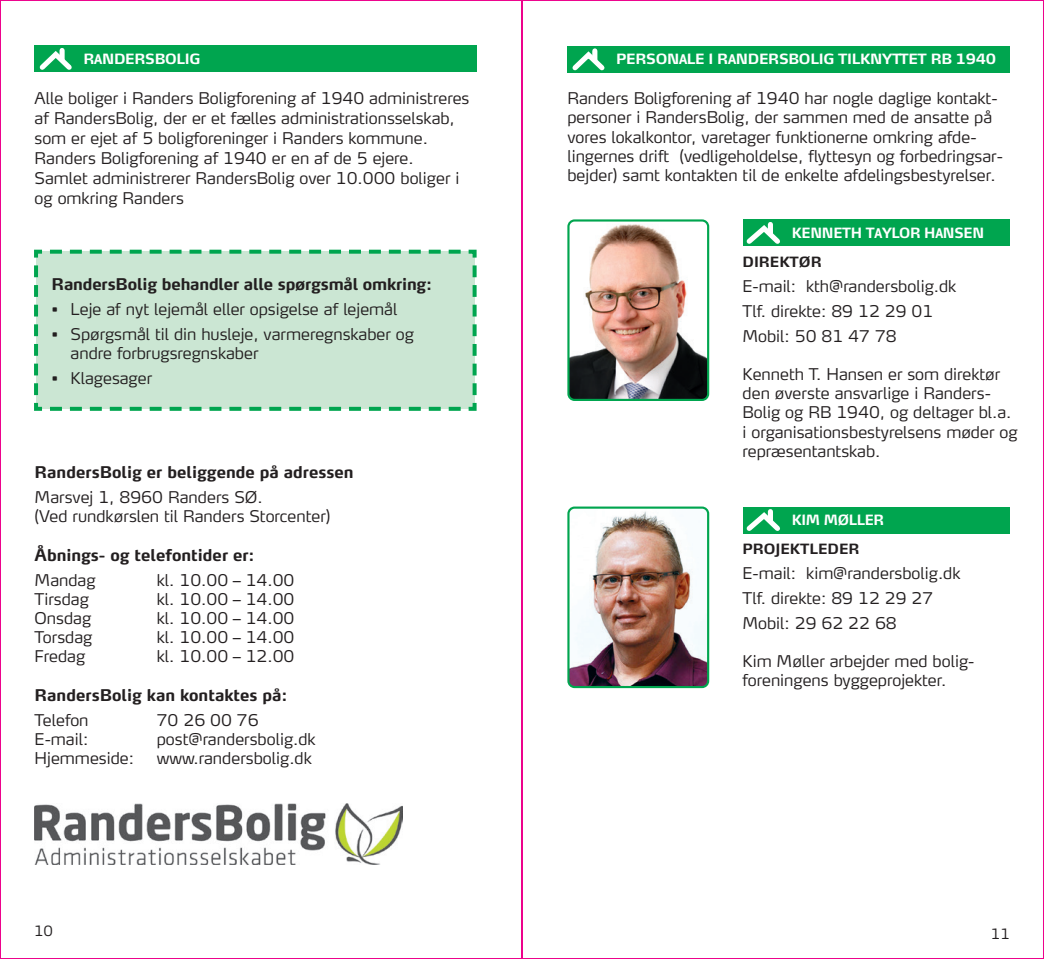
<style>
.page{position:relative;width:1044px;height:959px;background:#fff}
.page>*{position:absolute;margin:0;border:0;box-sizing:border-box;transform-origin:0 0}
.brød{font:300 16px/20px "Max TF";color:#231f20}
.brød_1_mm{font:300 16px/19.2px "Max TF";color:#231f20}
.brød_bold{font:700 16px "Max TF";color:#231f20}
.t1{font:700 14px "Max TF";letter-spacing:-.02em;color:#fff}
.t2{font:700 14px "Max TF";letter-spacing:-.02em;color:#fff;scale:.96 1}
.brød_bold-2{font:700 14px "Max TF";color:#231f20}
.t3{font:300 14px "Max TF";color:#231f20}
</style>
<div class="page">
<div style="left:34px;top:249px;width:443px;height:162px;background:#cbe6d3"></div>
<div style="left:35px;top:45px;width:442px;height:27px;background:#00a54f"></div>
<svg style="left:39px;top:48px;width:33px;height:22px"></svg>
<div style="left:59px;top:50px;width:6px;height:9px;background:#fff"></div>
<img style="left:35px;top:803px;width:367px;height:60px">
<div style="left:567px;top:46px;width:442px;height:27px;background:#00a54f"></div>
<svg style="left:572px;top:48px;width:33px;height:23px"></svg>
<div style="left:592px;top:51px;width:5px;height:9px;background:#fff"></div>
<img style="left:568px;top:509px;width:140px;height:177px">
<div style="left:567px;top:506px;width:142px;height:181px;border:2px solid #00a54f;border-radius:6px"></div>
<div style="left:742px;top:506px;width:267px;height:27px;background:#00a54f"></div>
<svg style="left:742px;top:508px;width:42px;height:26px"></svg>
<div style="left:767px;top:511px;width:5px;height:9px;background:#fff"></div>
<img style="left:570px;top:222px;width:136px;height:176px">
<div style="left:567px;top:219px;width:142px;height:182px;border:2px solid #00a54f;border-radius:6px"></div>
<div style="left:742px;top:219px;width:267px;height:27px;background:#00a54f"></div>
<svg style="left:742px;top:221px;width:38px;height:25px"></svg>
<div style="left:767px;top:224px;width:5px;height:9px;background:#fff"></div>
<p class="t1" style="left:83px;top:50px;width:119px">RANDERSBOLIG</p>
<p class="brød" style="left:35px;top:88px;width:436px">Alle boliger i Randers Boligforening af 1940 administreres af RandersBolig, der er et fælles administrationsselskab, som er ejet af 5 boligforeninger i Randers kommune.</p>
<p class="brød" style="left:35px;top:148px;width:380px">Randers Boligforening af 1940 er en af de 5 ejere.</p>
<p class="brød" style="left:35px;top:168px;width:426px">Samlet administrerer RandersBolig over 10.000 boliger i og omkring Randers</p>
<p class="brød_bold" style="left:52px;top:274px;width:382px">RandersBolig behandler alle spørgsmål omkring:</p>
<p class="brød" style="left:52px;top:299px;width:347px">• Leje af nyt lejemål eller opsigelse af lejemål</p>
<p class="brød" style="left:71px;top:324px;width:345px;line-height:19.2px;text-indent:-19px">• Spørgsmål til din husleje, varmeregnskaber og andre forbrugsregnskaber</p>
<p class="brød" style="left:52px;top:368px;width:102px">• Klagesager</p>
<p class="brød_bold" style="left:35px;top:462px;width:320px">RandersBolig er beliggende på adressen</p>
<p class="brød" style="left:35px;top:486px;width:229px">Marsvej 1, 8960 Randers SØ.</p>
<p class="brød" style="left:35px;top:506px;width:297px">(Ved rundkørslen til Randers Storcenter)</p>
<p class="brød_bold" style="left:35px;top:544px;width:221px">Åbnings- og telefontider er:</p>
<p class="brød" style="left:35px;top:569px;width:62px">Mandag</p>
<p class="brød" style="left:157px;top:569px;width:139px">kl. 10.00 – 14.00</p>
<p class="brød" style="left:35px;top:588px;width:56px">Tirsdag</p>
<p class="brød" style="left:157px;top:588px;width:139px">kl. 10.00 – 14.00</p>
<p class="brød" style="left:35px;top:607px;width:58px">Onsdag</p>
<p class="brød" style="left:157px;top:607px;width:139px">kl. 10.00 – 14.00</p>
<p class="brød" style="left:35px;top:626px;width:59px">Torsdag</p>
<p class="brød" style="left:157px;top:626px;width:139px">kl. 10.00 – 14.00</p>
<p class="brød" style="left:35px;top:646px;width:52px">Fredag</p>
<p class="brød" style="left:157px;top:646px;width:139px">kl. 10.00 – 12.00</p>
<p class="brød_bold" style="left:35px;top:684px;width:254px">RandersBolig kan kontaktes på:</p>
<p class="brød" style="left:35px;top:709px;width:55px">Telefon</p>
<p class="brød" style="left:157px;top:709px;width:103px">70 26 00 76</p>
<p class="brød" style="left:35px;top:728px;width:55px">E-mail:</p>
<p class="brød" style="left:157px;top:728px;width:161px">post@randersbolig.dk</p>
<p class="brød" style="left:35px;top:747px;width:101px">Hjemmeside:</p>
<p class="brød" style="left:157px;top:747px;width:157px">www.randersbolig.dk</p>
<p class="t1" style="left:616px;top:50px;width:381px">PERSONALE I RANDERSBOLIG TILKNYTTET RB 1940</p>
<p class="brød_1_mm" style="left:567px;top:88px;width:437px">Randers Boligforening af 1940 har nogle daglige kontakt&shy;personer i RandersBolig, der sammen med de ansatte på vores lokalkontor, varetager funktionerne omkring afde&shy;lingernes drift (vedligeholdelse, flyttesyn og forbedringsar&shy;bejder) samt kontakten til de enkelte afdelingsbestyrelser.</p>
<p class="t2" style="left:791px;top:224px;width:202px">KENNETH TAYLOR HANSEN</p>
<p class="brød_bold-2" style="left:742px;top:253px;width:81px">DIREKTØR</p>
<p class="brød_1_mm" style="left:742px;top:276px;width:215px">E-mail: kth@randersbolig.dk</p>
<p class="brød_1_mm" style="left:742px;top:301px;width:192px">Tlf. direkte: 89 12 29 01</p>
<p class="brød_1_mm" style="left:742px;top:325px;width:156px">Mobil: 50 81 47 78</p>
<p class="brød_1_mm" style="left:742px;top:364px;width:276px">Kenneth T. Hansen er som direktør den øverste ansvarlige i Randers-<br>Bolig og RB 1940, og deltager bl.a. i organisationsbestyrelsens møder og repræsentantskab.</p>
<p class="t2" style="left:791px;top:510px;width:98px">KIM MØLLER</p>
<p class="brød_bold-2" style="left:742px;top:540px;width:118px">PROJEKTLEDER</p>
<p class="brød_1_mm" style="left:742px;top:563px;width:219px">E-mail: kim@randersbolig.dk</p>
<p class="brød_1_mm" style="left:742px;top:587px;width:192px">Tlf. direkte: 89 12 29 27</p>
<p class="brød_1_mm" style="left:742px;top:612px;width:156px">Mobil: 29 62 22 68</p>
<p class="brød_1_mm" style="left:742px;top:651px;width:233px">Kim Møller arbejder med bolig&shy;foreningens byggeprojekter.</p>
<p class="t3" style="left:34px;top:922px;width:21px">10</p>
<p class="t3" style="left:990px;top:924px;width:21px">11</p>
</div>
